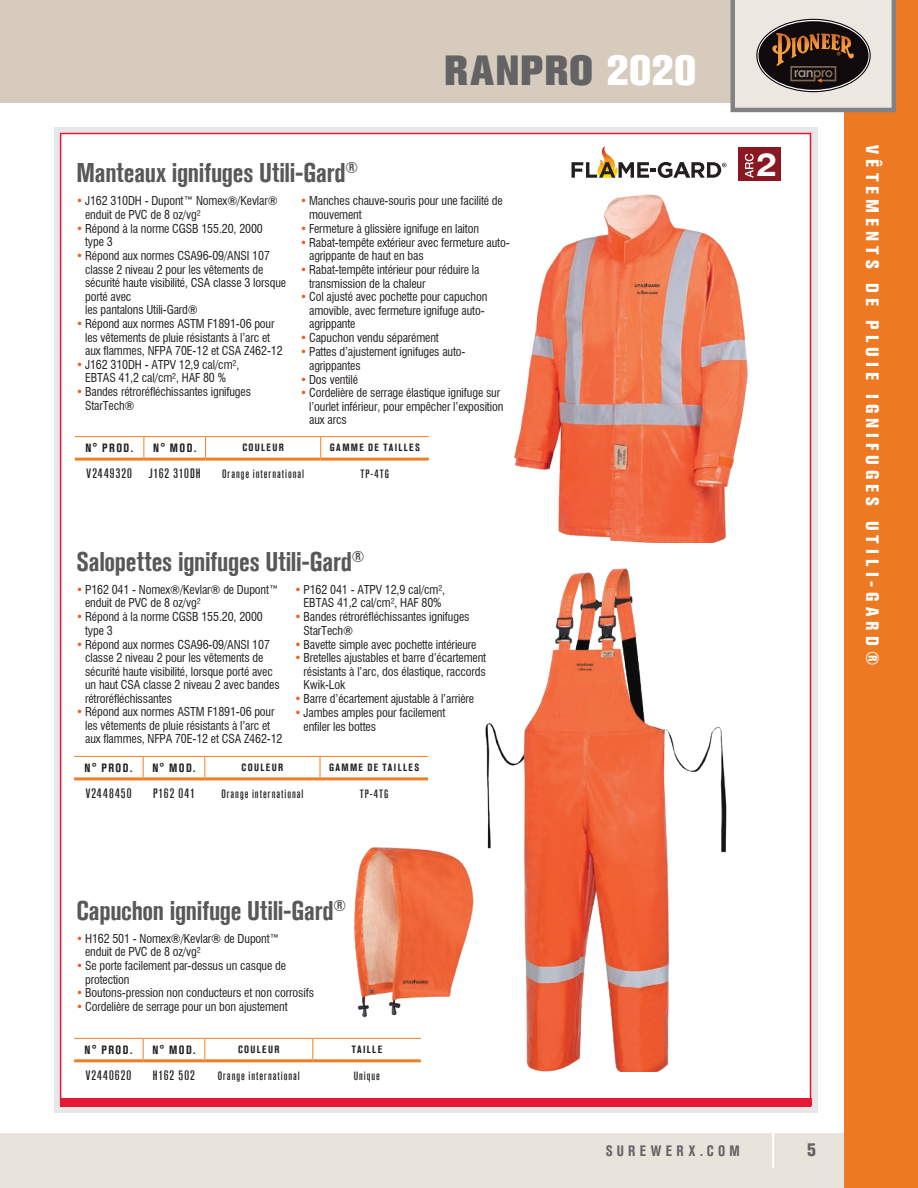
<style>
.page{position:relative;width:918px;height:1188px;background:#fff}
.page>*{position:absolute;margin:0;border:0;box-sizing:border-box;transform-origin:0 0}
.t1{font:300 condensed 48px "Akzidenz Grotesk Std";color:#fff}
.t2{font:800 42px "Akzidenz Grotesk Std";letter-spacing:.03em;color:#636366}
.Catalogue_-_Boots{font:700 33.15px "Swiss 721 BT";color:#fff;scale:1.1 1}
.Product_Name_-_Gre{font:700 condensed 27px "Akzidenz Grotesk Std";letter-spacing:-.01em;color:#57585a}
.Sidebars{font:800 condensed 18px "Akzidenz Grotesk Std";letter-spacing:.28em;color:#fff}
.t3{font:800 condensed 18px "Akzidenz Grotesk Std";color:#636366}
.t4{font:700 condensed 15px "Akzidenz Grotesk Std";letter-spacing:.295em;color:#636366}
.Prod_No{font:500 condensed 13.5px "Akzidenz Grotesk Std";letter-spacing:.085em;color:#231f20}
.Table_Body_Centered{font:500 condensed 13.5px "Akzidenz Grotesk Std";letter-spacing:.07em;color:#231f20}
.t5{font:condensed 12px/13.5px "Swiss 721 BT";letter-spacing:-.01em;color:#231f20}
.Table_Body_Centered-2{font:500 condensed 12px "Akzidenz Grotesk Std";letter-spacing:.08em;color:#231f20}
.Prod___Mod_No__Heade{font:700 condensed 12px "Akzidenz Grotesk Std";letter-spacing:.12em;color:#231f20}
.Header_Bold_Centered{font:700 condensed 10.5px "Akzidenz Grotesk Std";letter-spacing:.135em;color:#231f20}
.s1{color:#fff}
.s2{color:#f25d21}
</style>
<div class="page">
<div style="left:0;top:1133px;width:904px;height:55px;background:#e9e4db"></div>
<div style="left:0;top:0;width:818px;height:103px;background:#d6cbbc"></div>
<div style="left:844px;top:0;width:74px;height:1188px;background:#ed7923"></div>
<svg style="left:730px;top:0;width:167px;height:113px;background:#a59c94"></svg>
<div style="left:54px;top:127px;width:763px;height:985px;background:linear-gradient(to right,#e6e7e9,#e6e7e9)"></div>
<div style="left:60px;top:133px;width:751px;height:974px;background:#fff;border:2px solid #e51836"></div>
<hr style="left:144px;top:436px;width:62px;height:1px;background:#f17e22">
<hr style="left:206px;top:436px;width:115px;height:1px;background:#f17e22">
<hr style="left:321px;top:436px;width:108px;height:1px;background:#f17e22">
<hr style="left:144px;top:458px;width:62px;height:3px;background:#f17e22">
<hr style="left:206px;top:458px;width:115px;height:3px;background:#f17e22">
<hr style="left:321px;top:458px;width:108px;height:3px;background:#f17e22">
<hr style="left:75px;top:436px;width:69px;height:1px;background:#f17e22">
<hr style="left:75px;top:458px;width:69px;height:3px;background:#f17e22">
<svg style="left:75px;top:437px;width:354px;height:22px"></svg>
<img style="left:514px;top:194px;width:234px;height:349px">
<div style="left:60px;top:1098px;width:751px;height:8px;background:#e51836"></div>
<hr style="left:143px;top:1059px;width:62px;height:3px;background:#f17e22">
<hr style="left:205px;top:1059px;width:108px;height:3px;background:#f17e22">
<hr style="left:313px;top:1059px;width:108px;height:3px;background:#f17e22">
<hr style="left:74px;top:1059px;width:69px;height:3px;background:#f17e22">
<svg style="left:74px;top:1038px;width:347px;height:23px"></svg>
<img style="left:354px;top:847px;width:116px;height:171px">
<hr style="left:143px;top:777px;width:62px;height:3px;background:#f17e22">
<hr style="left:205px;top:777px;width:115px;height:3px;background:#f17e22">
<hr style="left:320px;top:777px;width:108px;height:3px;background:#f17e22">
<hr style="left:74px;top:777px;width:69px;height:3px;background:#f17e22">
<svg style="left:74px;top:756px;width:354px;height:23px"></svg>
<img style="left:470px;top:568px;width:257px;height:504px">
<div style="left:738px;top:148px;width:42px;height:33px;background:#8b1722"></div>
<svg style="left:745px;top:154px;width:9px;height:24px"></svg>
<svg style="left:571px;top:146px;width:156px;height:32px"></svg>
<h2 class="t2" style="left:444px;top:45px;width:253px">RANPRO <span class="s1">2020</span></h2>
<p class="Product_Name_-_Gre" style="left:77px;top:157px;width:283px">Manteaux ignifuges Utili-Gard<sup>®</sup></p>
<p class="t5" style="left:85px;top:194px;width:194px;text-indent:-9px"><span class="s2">•</span> J162 310DH - Dupont™ Nomex®/Kevlar® enduit de PVC de 8 oz/vg²</p>
<p class="t5" style="left:85px;top:222px;width:179px;text-indent:-9px"><span class="s2">•</span> Répond à la norme CGSB 155.20, 2000 type 3</p>
<p class="t5" style="left:85px;top:249px;width:203px;text-indent:-9px"><span class="s2">•</span> Répond aux normes CSA96-09/ANSI 107 classe 2 niveau 2 pour les vêtements de sécurité haute visibilité, CSA classe 3 lorsque porté avec<br>les pantalons Utili-Gard®</p>
<p class="t5" style="left:85px;top:317px;width:199px;text-indent:-9px"><span class="s2">•</span> Répond aux normes ASTM F1891-06 pour les vêtements de pluie résistants à l’arc et aux flammes, NFPA 70E-12 et CSA Z462-12</p>
<p class="t5" style="left:76px;top:358px;width:165px;text-align:center"><span class="s2">•</span> J162 310DH - ATPV 12,9 cal/cm²,<br>EBTAS 41,2 cal/cm², HAF 80 %</p>
<p class="t5" style="left:85px;top:385px;width:167px;text-indent:-9px"><span class="s2">•</span> Bandes rétroréfléchissantes ignifuges<br>StarTech®</p>
<p class="t5" style="left:309px;top:194px;width:195px;text-indent:-9px"><span class="s2">•</span> Manches chauve-souris pour une facilité de mouvement</p>
<p class="t5" style="left:300px;top:222px;width:180px"><span class="s2">•</span> Fermeture à glissière ignifuge en laiton</p>
<p class="t5" style="left:309px;top:236px;width:202px;text-indent:-9px"><span class="s2">•</span> Rabat-tempête extérieur avec fermeture auto&shy;agrippante de haut en bas</p>
<p class="t5" style="left:309px;top:263px;width:172px;text-indent:-9px"><span class="s2">•</span> Rabat-tempête intérieur pour réduire la transmission de la chaleur</p>
<p class="t5" style="left:309px;top:290px;width:180px;text-indent:-9px"><span class="s2">•</span> Col ajusté avec pochette pour capuchon amovible, avec fermeture ignifuge auto&shy;agrippante</p>
<p class="t5" style="left:300px;top:331px;width:140px"><span class="s2">•</span> Capuchon vendu séparément</p>
<p class="t5" style="left:309px;top:345px;width:158px;text-indent:-9px"><span class="s2">•</span> Pattes d’ajustement ignifuges auto&shy;agrippantes</p>
<p class="t5" style="left:300px;top:372px;width:59px"><span class="s2">•</span> Dos ventilé</p>
<p class="t5" style="left:309px;top:386px;width:196px;text-indent:-9px"><span class="s2">•</span> Cordelière de serrage élastique ignifuge sur l’ourlet inférieur, pour empêcher l’exposition aux arcs</p>
<p class="Prod___Mod_No__Heade" style="left:85px;top:441px;width:49px">N° PROD.</p>
<p class="Prod___Mod_No__Heade" style="left:153px;top:441px;width:45px">N° MOD.</p>
<p class="Header_Bold_Centered" style="left:242px;top:442px;width:43px">COULEUR</p>
<p class="Header_Bold_Centered" style="left:330px;top:442px;width:92px">GAMME DE TAILLES</p>
<p class="Prod_No" style="left:87px;top:466px;width:47px">V2449320</p>
<p class="Table_Body_Centered" style="left:149px;top:466px;width:53px">J162 310DH</p>
<p class="Table_Body_Centered-2" style="left:222px;top:467px;width:84px">Orange international</p>
<p class="Table_Body_Centered-2" style="left:360px;top:467px;width:30px">TP-4TG</p>
<p class="Product_Name_-_Gre" style="left:77px;top:546px;width:289px">Salopettes ignifuges Utili-Gard<sup>®</sup></p>
<p class="t5" style="left:85px;top:583px;width:195px;text-indent:-9px"><span class="s2">•</span> P162 041 - Nomex®/Kevlar® de Dupont™ enduit de PVC de 8 oz/vg²</p>
<p class="t5" style="left:85px;top:610px;width:179px;text-indent:-9px"><span class="s2">•</span> Répond à la norme CGSB 155.20, 2000 type 3</p>
<p class="t5" style="left:85px;top:637px;width:196px;text-indent:-9px"><span class="s2">•</span> Répond aux normes CSA96-09/ANSI 107 classe 2 niveau 2 pour les vêtements de sécurité haute visibilité, lorsque porté avec un haut CSA classe 2 niveau 2 avec bandes rétroréfléchissantes</p>
<p class="t5" style="left:85px;top:705px;width:199px;text-indent:-9px"><span class="s2">•</span> Répond aux normes ASTM F1891-06 pour les vêtements de pluie résistants à l’arc et aux flammes, NFPA 70E-12 et CSA Z462-12</p>
<p class="t5" style="left:295px;top:583px;width:152px;text-align:center"><span class="s2">•</span> P162 041 - ATPV 12,9 cal/cm²,<br>EBTAS 41,2 cal/cm², HAF 80%</p>
<p class="t5" style="left:304px;top:610px;width:167px;text-indent:-9px"><span class="s2">•</span> Bandes rétroréfléchissantes ignifuges<br>StarTech®</p>
<p class="t5" style="left:295px;top:637px;width:184px"><span class="s2">•</span> Bavette simple avec pochette intérieure</p>
<p class="t5" style="left:304px;top:651px;width:184px;text-align:justify;text-indent:-9px"><span class="s2">•</span> Bretelles ajustables et barre d’écartement résistants à l’arc, dos élastique, raccords Kwik-Lok</p>
<p class="t5" style="left:295px;top:692px;width:181px"><span class="s2">•</span> Barre d’écartement ajustable à l’arrière</p>
<p class="t5" style="left:304px;top:706px;width:143px;text-indent:-9px"><span class="s2">•</span> Jambes amples pour facilement enfiler les bottes</p>
<p class="Prod___Mod_No__Heade" style="left:85px;top:761px;width:49px">N° PROD.</p>
<p class="Prod___Mod_No__Heade" style="left:152px;top:761px;width:45px">N° MOD.</p>
<p class="Header_Bold_Centered" style="left:242px;top:761px;width:43px">COULEUR</p>
<p class="Header_Bold_Centered" style="left:329px;top:761px;width:92px">GAMME DE TAILLES</p>
<p class="Prod_No" style="left:86px;top:786px;width:47px">V2448450</p>
<p class="Table_Body_Centered" style="left:153px;top:786px;width:43px">P162 041</p>
<p class="Table_Body_Centered-2" style="left:221px;top:787px;width:84px">Orange international</p>
<p class="Table_Body_Centered-2" style="left:360px;top:787px;width:30px">TP-4TG</p>
<p class="Catalogue_-_Boots" style="left:756px;top:144px;width:20px">2</p>
<p class="Product_Name_-_Gre" style="left:77px;top:895px;width:271px">Capuchon ignifuge Utili-Gard<sup>®</sup></p>
<p class="t5" style="left:85px;top:932px;width:196px;text-indent:-9px"><span class="s2">•</span> H162 501 - Nomex®/Kevlar® de Dupont™ enduit de PVC de 8 oz/vg²</p>
<p class="t5" style="left:85px;top:959px;width:202px;text-indent:-9px"><span class="s2">•</span> Se porte facilement par-dessus un casque de protection</p>
<p class="t5" style="left:76px;top:986px;width:239px"><span class="s2">•</span> Boutons-pression non conducteurs et non corrosifs</p>
<p class="t5" style="left:76px;top:1000px;width:213px"><span class="s2">•</span> Cordelière de serrage pour un bon ajustement</p>
<p class="Prod___Mod_No__Heade" style="left:85px;top:1042px;width:49px">N° PROD.</p>
<p class="Prod___Mod_No__Heade" style="left:152px;top:1042px;width:45px">N° MOD.</p>
<p class="Header_Bold_Centered" style="left:238px;top:1043px;width:43px">COULEUR</p>
<p class="Header_Bold_Centered" style="left:352px;top:1043px;width:32px">TAILLE</p>
<p class="Prod_No" style="left:86px;top:1068px;width:47px">V2440620</p>
<p class="Table_Body_Centered" style="left:153px;top:1068px;width:44px">H162 502</p>
<p class="Table_Body_Centered-2" style="left:218px;top:1069px;width:84px">Orange international</p>
<p class="Table_Body_Centered-2" style="left:354px;top:1069px;width:28px">Unique</p>
<p class="t4" style="left:606px;top:1142px;width:136px">SUREWERX.COM</p>
<h1 class="t1" style="left:768px;top:1114px;width:12px">|</h1>
<h3 class="t3" style="left:807px;top:1139px;width:10px">5</h3>
<p class="Sidebars" style="left:883px;top:145px;width:521px;rotate:90deg">VÊTEMENTS DE PLUIE IGNIFUGES UTILI-GARD®</p>
</div>
